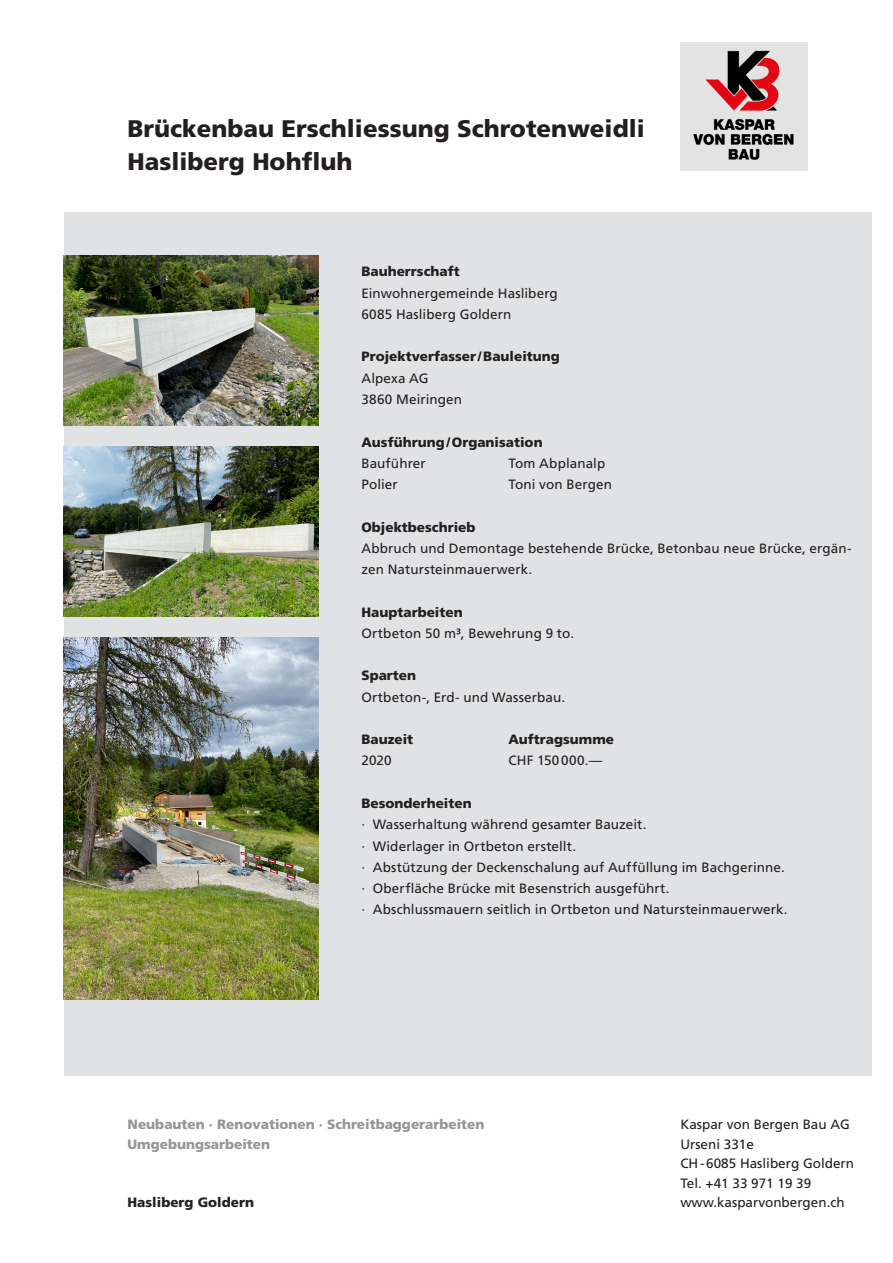
<style>
.page{position:relative;width:893px;height:1263px;background:#fff}
.page>*{position:absolute;margin:0;border:0;box-sizing:border-box;transform-origin:0 0}
.t1{font:900 24px "Frutiger LT Std";color:#231f20}
.Text{font:13.5px/21.3px "Frutiger LT Std";letter-spacing:.005em;color:#231f20}
.Text-2{font:900 13.5px "Frutiger LT Std";color:#231f20}
.t2{font:900 13.5px "Frutiger LT Std";color:#939598}
</style>
<div class="page">
<div style="left:64px;top:213px;width:808px;height:863px;background:#e1e2e4"></div>
<img style="left:64px;top:255px;width:255px;height:170px">
<img style="left:64px;top:446px;width:255px;height:171px">
<img style="left:64px;top:638px;width:255px;height:361px">
<img style="left:680px;top:43px;width:128px;height:127px">
<p class="t1" style="left:128px;top:114px;width:519px">Brückenbau Erschliessung Schrotenweidli</p>
<p class="t1" style="left:128px;top:147px;width:226px">Hasliberg Hohfluh</p>
<p class="Text-2" style="left:361px;top:263px;width:100px">Bauherrschaft</p>
<p class="Text" style="left:361px;top:282px;width:198px">Einwohnergemeinde Hasliberg</p>
<p class="Text" style="left:361px;top:304px;width:152px">6085 Hasliberg Goldern</p>
<p class="Text-2" style="left:361px;top:349px;width:200px">Projektverfasser /Bauleitung</p>
<p class="Text" style="left:361px;top:367px;width:69px">Alpexa AG</p>
<p class="Text" style="left:361px;top:389px;width:102px">3860 Meiringen</p>
<p class="Text-2" style="left:361px;top:434px;width:183px">Ausführung/Organisation</p>
<p class="Text" style="left:361px;top:452px;width:66px">Bauführer</p>
<p class="Text" style="left:508px;top:452px;width:98px">Tom Abplanalp</p>
<p class="Text" style="left:361px;top:474px;width:38px">Polier</p>
<p class="Text" style="left:508px;top:474px;width:105px">Toni von Bergen</p>
<p class="Text-2" style="left:361px;top:519px;width:116px">Objektbeschrieb</p>
<p class="Text" style="left:361px;top:537px;width:492px">Abbruch und Demontage bestehende Brücke, Betonbau neue Brücke, ergän&shy;zen Natursteinmauerwerk.</p>
<p class="Text-2" style="left:361px;top:604px;width:103px">Hauptarbeiten</p>
<p class="Text" style="left:361px;top:623px;width:214px">Ortbeton 50 m³, Bewehrung 9 to.</p>
<p class="Text-2" style="left:361px;top:667px;width:56px">Sparten</p>
<p class="Text" style="left:361px;top:686px;width:205px">Ortbeton-, Erd- und Wasserbau.</p>
<p class="Text-2" style="left:361px;top:731px;width:53px">Bauzeit</p>
<p class="Text-2" style="left:508px;top:731px;width:107px">Auftragsumme</p>
<p class="Text" style="left:361px;top:750px;width:32px">2020</p>
<p class="Text" style="left:508px;top:750px;width:95px">CHF 150000.—</p>
<p class="Text-2" style="left:361px;top:795px;width:112px">Besonderheiten</p>
<p class="Text" style="left:361px;top:814px;width:287px">· Wasserhaltung während gesamter Bauzeit.</p>
<p class="Text" style="left:361px;top:835px;width:216px">· Widerlager in Ortbeton erstellt.</p>
<p class="Text" style="left:361px;top:856px;width:425px">· Abstützung der Deckenschalung auf Auffüllung im Bachgerinne.</p>
<p class="Text" style="left:361px;top:878px;width:310px">· Oberfläche Brücke mit Besenstrich ausgeführt.</p>
<p class="Text" style="left:361px;top:899px;width:428px">· Abschlussmauern seitlich in Ortbeton und Natursteinmauerwerk.</p>
<p class="t2" style="left:128px;top:1116px;width:358px">Neubauten · Renovationen · Schreitbaggerarbeiten</p>
<p class="t2" style="left:128px;top:1136px;width:144px">Umgebungsarbeiten</p>
<p class="Text-2" style="left:128px;top:1194px;width:128px">Hasliberg Goldern</p>
<p class="Text" style="left:680px;top:1114px;width:171px">Kaspar von Bergen Bau AG</p>
<p class="Text" style="left:680px;top:1133px;width:75px">Urseni 331e</p>
<p class="Text" style="left:680px;top:1153px;width:175px">CH-6085 Hasliberg Goldern</p>
<p class="Text" style="left:680px;top:1172px;width:132px">Tel. +41 33 971 19 39</p>
<p class="Text" style="left:680px;top:1192px;width:166px">www.kasparvonbergen.ch</p>
</div>
